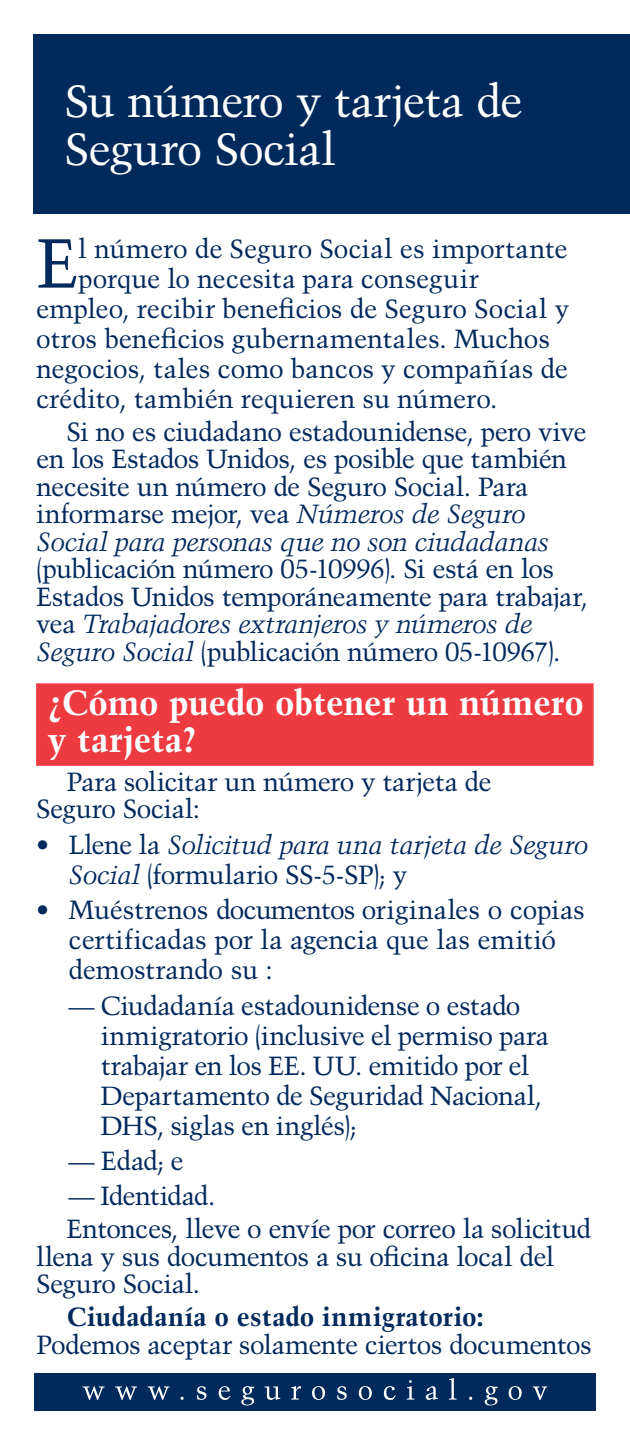
<style>
.page{position:relative;width:630px;height:1440px;background:#fff}
.page>*{position:absolute;margin:0;border:0;box-sizing:border-box;transform-origin:0 0}
.Intro_Paragraph{font:69.25px "Trump Mediaeval";color:#00295c}
.t1{font:45px/47.5px "Trump Mediaeval";letter-spacing:-.025em;color:#fff}
.Header1_2lines{font:700 35px/37.5px "Trump Mediaeval";letter-spacing:-.01em;color:#fff}
.paragraph_format{font:26.25px/27.5px "Trump Mediaeval";letter-spacing:-.025em;color:#00295c}
.Intro_Paragraph-2{font:26.25px "Trump Mediaeval";letter-spacing:-.005em;color:#00295c}
.t2{font:italic 26.25px/30px "Trump Mediaeval";letter-spacing:-.03em;color:#00295c}
.s1{font-style:italic}
.s2{font-style:normal}
.s3{font-weight:700}
</style>
<div class="page">
<div style="left:34px;top:34px;width:596px;height:180px;background:#00295c"></div>
<div style="left:36px;top:683px;width:558px;height:83px;background:#ee3a41"></div>
<div style="left:34px;top:1373px;width:562px;height:38px;background:#00295c"></div>
<svg style="left:83px;top:1378px;width:464px;height:27px"></svg>
<h2 class="t1" style="left:65px;top:77px;width:459px">Su número y tarjeta de<br>Seguro Social</h2>
<p class="Intro_Paragraph" style="left:36px;top:221px;width:44px">E</p>
<p class="Intro_Paragraph-2" style="left:78px;top:233px;width:491px">l número de Seguro Social es importante</p>
<p class="Intro_Paragraph-2" style="left:78px;top:263px;width:402px">porque lo necesita para conseguir</p>
<p class="Intro_Paragraph-2" style="left:36px;top:293px;width:535px">empleo, recibir beneficios de Seguro Social y</p>
<p class="Intro_Paragraph-2" style="left:36px;top:323px;width:515px">otros beneficios gubernamentales. Muchos</p>
<p class="Intro_Paragraph-2" style="left:36px;top:353px;width:533px">negocios, tales como bancos y compañías de</p>
<p class="Intro_Paragraph-2" style="left:36px;top:383px;width:463px">crédito, también requieren su número.</p>
<p class="paragraph_format" style="left:36px;top:417px;width:554px;text-indent:30px">Si no es ciudadano estadounidense, pero vive en los Estados Unidos, es posible que también necesite un número de Seguro Social. Para informarse mejor, vea <span class="s1">Números de Seguro Social para personas que no son ciudadanas </span>(publicación número 05-10996). Si está en los Estados Unidos temporáneamente para trabajar, vea <span class="s1">Trabajadores extranjeros y números de Seguro Social</span> (publicación número 05-10967).</p>
<h1 class="Header1_2lines" style="left:47px;top:683px;width:538px">¿Cómo puedo obtener un número y tarjeta?</h1>
<p class="paragraph_format" style="left:36px;top:768px;width:457px;text-indent:30px">Para solicitar un número y tarjeta de<br>Seguro Social:</p>
<p class="t2" style="left:69px;top:829px;width:521px;text-indent:-32px"><span class="s2">• Llene la</span> Solicitud para una tarjeta de Seguro<br>Social <span class="s2">(formulario SS-5-SP); y</span></p>
<p class="paragraph_format" style="left:69px;top:895px;width:518px;line-height:30px;text-indent:-32px">• Muéstrenos documentos originales o copias certificadas por la agencia que las emitió demostrando su :</p>
<p class="paragraph_format" style="left:101px;top:990px;width:449px;line-height:30px;text-indent:-32px">— Ciudadanía estadounidense o estado inmigratorio (inclusive el permiso para trabajar en los EE. UU. emitido por el Departamento de Seguridad Nacional, DHS, siglas en inglés);</p>
<p class="paragraph_format" style="left:69px;top:1147px;width:117px">— Edad; e</p>
<p class="paragraph_format" style="left:69px;top:1182px;width:148px">— Identidad.</p>
<p class="paragraph_format" style="left:36px;top:1215px;width:557px;text-indent:30px">Entonces, lleve o envíe por correo la solicitud llena y sus documentos a su oficina local del<br>Seguro Social.</p>
<p class="paragraph_format" style="left:36px;top:1303px;width:557px;text-indent:30px"><span class="s3">Ciudadanía o estado inmigratorio:<br></span>Podemos aceptar solamente ciertos documentos</p>
</div>
